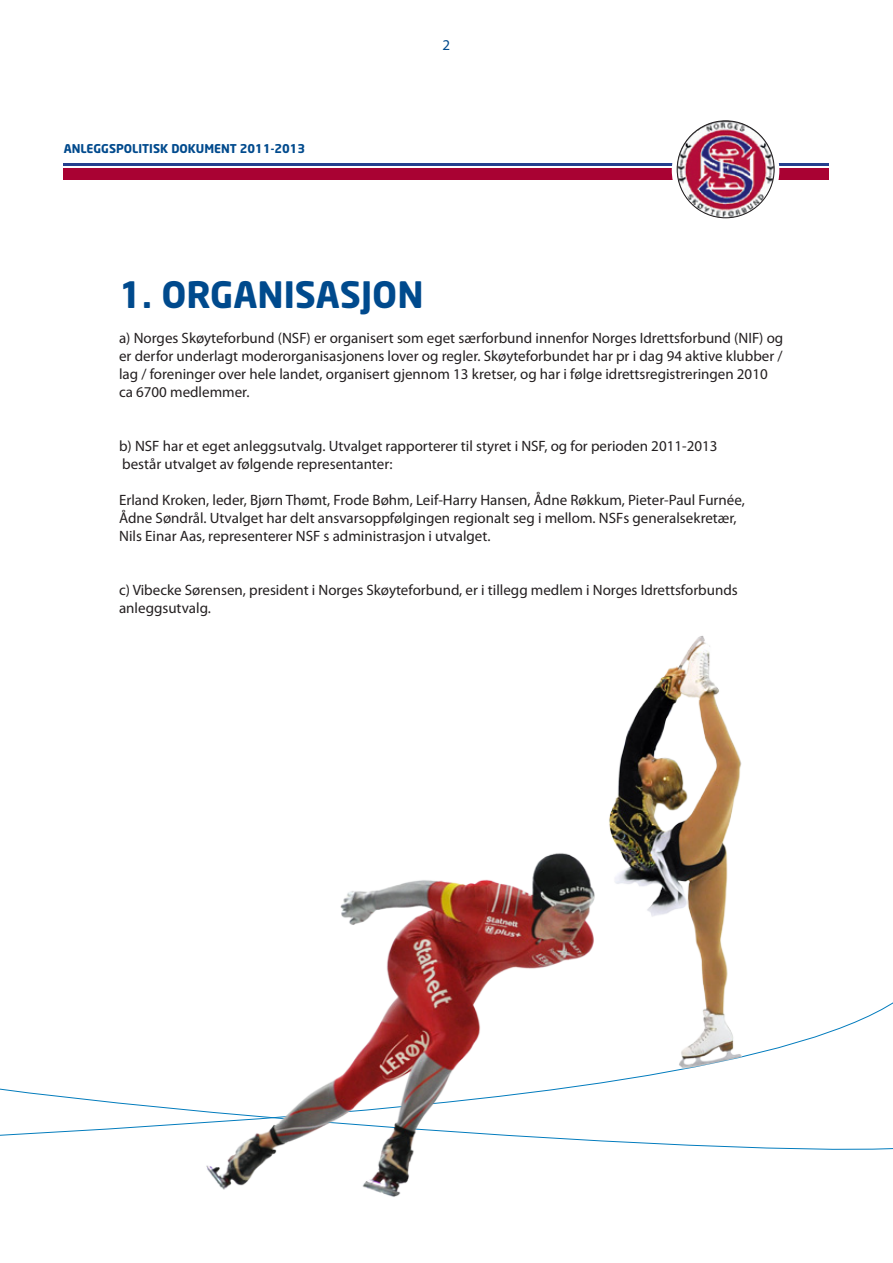
<style>
.page{position:relative;width:893px;height:1263px;background:#fff}
.page>*{position:absolute;margin:0;border:0;box-sizing:border-box;transform-origin:0 0}
.t1{font:700 36px "Neo Sans";color:#004a8d}
.t2{font:15px/18px "Myriad Pro";color:#231f20}
.t3{font:15px "Myriad Pro";color:#004a8d}
.t4{font:700 12px "Neo Sans";color:#004a8d}
</style>
<div class="page">
<div style="left:64px;top:169px;width:765px;height:11px;background:#a90233"></div>
<hr style="left:64px;top:163px;width:765px;height:3px;background:#253f8e">
<svg style="left:672px;top:117px;width:107px;height:107px"></svg>
<img style="left:677px;top:121px;width:97px;height:97px;border-radius:48px">
<img style="left:609px;top:636px;width:160px;height:430px">
<img style="left:140px;top:830px;width:563px;height:367px">
<p class="t4" style="left:64px;top:141px;width:243px">ANLEGGSPOLITISK DOKUMENT 2011-2013</p>
<p class="t3" style="left:443px;top:36px;width:9px">2</p>
<h1 class="t1" style="left:119px;top:272px;width:66px">1. ORG</h1>
<h1 class="t1" style="left:233px;top:272px;width:164px">ANISASJON</h1>
<p class="t2" style="left:119px;top:329px;width:666px">a) Norges Skøyteforbund (NSF) er organisert som eget særforbund innenfor Norges Idrettsforbund (NIF) og er derfor underlagt moderorganisasjonens lover og regler. Skøyteforbundet har pr i dag 94 aktive klubber / lag / foreninger over hele landet, organisert gjennom 13 kretser, og har i følge idrettsregistreringen 2010 ca 6700 medlemmer.</p>
<p class="t2" style="left:119px;top:437px;width:600px">b) NSF har et eget anleggsutvalg. Utvalget rapporterer til styret i NSF, og for perioden 2011-2013 består utvalget av følgende representanter:</p>
<p class="t2" style="left:119px;top:491px;width:627px">Erland Kroken, leder, Bjørn Thømt, Frode Bøhm, Leif-Harry Hansen, Ådne Røkkum, Pieter-Paul Furnée,<br>Ådne Søndrål. Utvalget har delt ansvarsoppfølgingen regionalt seg i mellom. NSFs generalsekretær,<br>Nils Einar Aas, representerer NSF s administrasjon i utvalget.</p>
<p class="t2" style="left:119px;top:581px;width:620px">c) Vibecke Sørensen, president i Norges Skøyteforbund, er i tillegg medlem i Norges Idrettsforbunds anleggsutvalg.</p>
</div>
